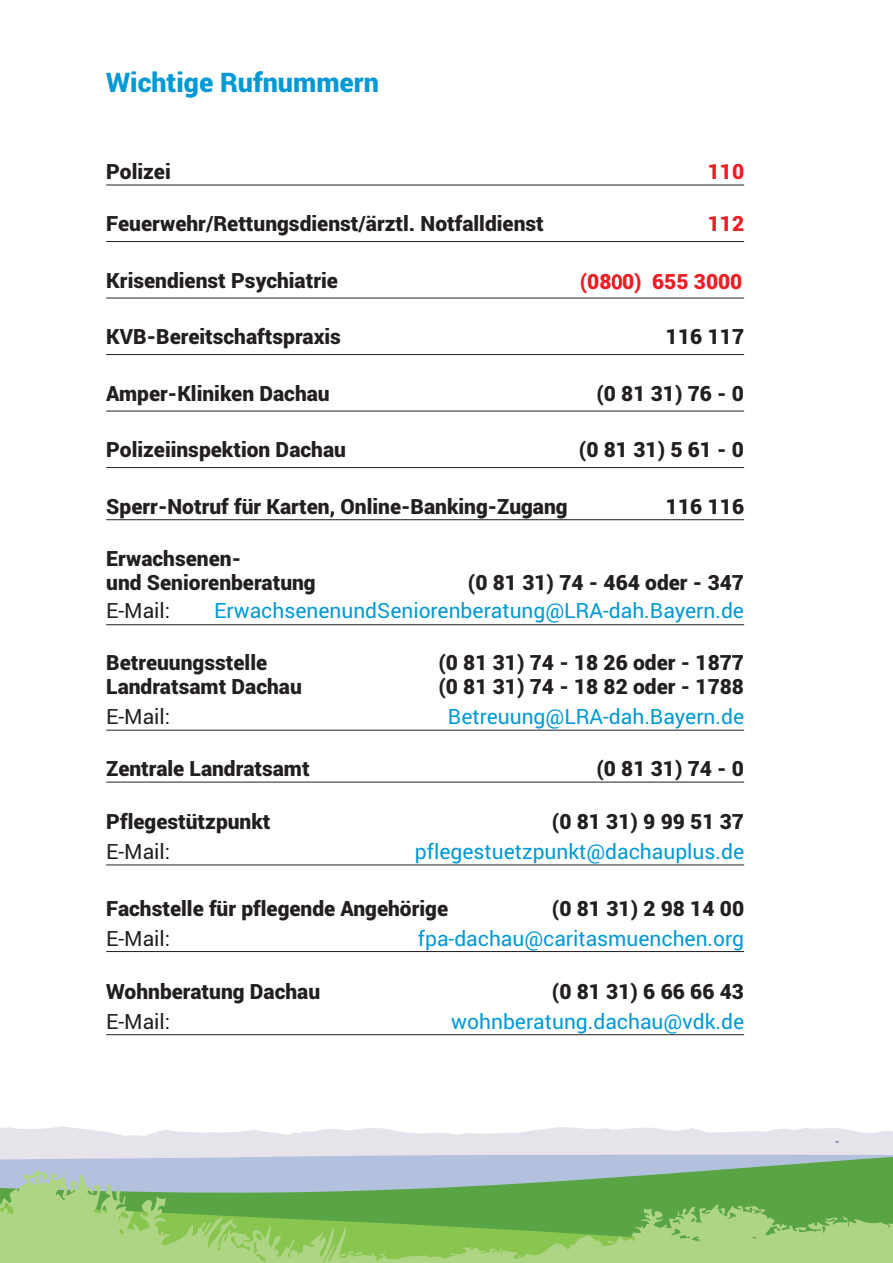
<style>
.page{position:relative;width:893px;height:1263px;background:#fff}
.page>*{position:absolute;margin:0;border:0;box-sizing:border-box;transform-origin:0 0}
.t1{font:900 27px "Roboto";color:#0099d5}
.t2{font:900 21px/24px "Roboto";color:#231f20}
.t3{font:21px "Roboto";color:#0099d5}
.t4{font:21px "Roboto";color:#231f20}
.t5{font:900 21px "Roboto";color:#ee1d23}
.s1{font-family:"MS P Gothic";font-weight:400}
</style>
<div class="page">
<svg style="left:0;top:1126px;width:893px;height:38px;background:#dedee9"></svg>
<svg style="left:0;top:1164px;width:893px;height:12px;background:#9bb8b6"></svg>
<svg style="left:419px;top:1176px;width:474px;height:28px;background:#63a756"></svg>
<svg style="left:419px;top:1204px;width:474px;height:59px;background:#82bd5f"></svg>
<div style="left:624px;top:1244px;width:269px;height:19px;background:#add583"></div>
<svg style="left:0;top:1170px;width:419px;height:93px;background:#96c37f"></svg>
<hr style="left:106px;top:185px;width:638px;height:1px;background:#231f20">
<hr style="left:106px;top:241px;width:638px;height:1px;background:#231f20">
<hr style="left:106px;top:298px;width:638px;height:1px;background:#231f20">
<hr style="left:106px;top:354px;width:638px;height:1px;background:#231f20">
<hr style="left:106px;top:411px;width:638px;height:1px;background:#231f20">
<hr style="left:106px;top:467px;width:638px;height:1px;background:#231f20">
<hr style="left:106px;top:519px;width:638px;height:1px;background:#231f20">
<hr style="left:106px;top:624px;width:638px;height:1px;background:#231f20">
<hr style="left:106px;top:730px;width:638px;height:1px;background:#231f20">
<hr style="left:106px;top:865px;width:638px;height:1px;background:#231f20">
<hr style="left:106px;top:951px;width:638px;height:1px;background:#231f20">
<hr style="left:106px;top:782px;width:638px;height:1px;background:#231f20">
<hr style="left:106px;top:1034px;width:638px;height:1px;background:#231f20">
<p class="t1" style="left:106px;top:67px;width:274px">Wichtige Rufnummern</p>
<p class="t2" style="left:106px;top:160px;width:66px">Polizei</p>
<p class="t5" style="left:708px;top:160px;width:38px">110</p>
<p class="t2" style="left:106px;top:212px;width:439px">Feuerwehr/Rettungsdienst/ärztl. Notfalldienst</p>
<p class="t5" style="left:708px;top:212px;width:38px">112</p>
<p class="t2" style="left:106px;top:268px;width:233px">Krisendienst Psychiatrie</p>
<p class="t5" style="left:580px;top:270px;width:164px">(08<span class="s1">0</span>0) 655 3000</p>
<p class="t2" style="left:106px;top:325px;width:236px">KVB-Bereitschaftspraxis</p>
<p class="t2" style="left:666px;top:325px;width:80px">116 117</p>
<p class="t2" style="left:106px;top:381px;width:225px">Amper-Kliniken Dachau</p>
<p class="t2" style="left:596px;top:381px;width:149px">(0 81 31) 76 - 0</p>
<p class="t2" style="left:106px;top:438px;width:241px">Polizeiinspektion Dachau</p>
<p class="t2" style="left:579px;top:438px;width:167px">(0 81 31) 5 61 - 0</p>
<p class="t2" style="left:106px;top:494px;width:463px">Sperr-Notruf für Karten, Online-Banking-Zugang</p>
<p class="t2" style="left:666px;top:494px;width:80px">116 116</p>
<p class="t2" style="left:106px;top:547px;width:211px">Erwachsenen-<br>und Seniorenberatung</p>
<p class="t2" style="left:468px;top:571px;width:278px">(0 81 31) 74 - 464 oder - 347</p>
<p class="t4" style="left:106px;top:599px;width:65px">E-Mail:</p>
<p class="t3" style="left:214px;top:599px;width:531px">ErwachsenenundSeniorenberatung@LRA-dah.Bayern.de</p>
<p class="t2" style="left:106px;top:651px;width:162px">Betreuungsstelle</p>
<p class="t2" style="left:438px;top:651px;width:307px">(0 81 31) 74 - 18 26 oder - 1877</p>
<p class="t2" style="left:106px;top:675px;width:197px">Landratsamt Dachau</p>
<p class="t2" style="left:438px;top:675px;width:307px">(0 81 31) 74 - 18 82 oder - 1788</p>
<p class="t4" style="left:106px;top:705px;width:65px">E-Mail:</p>
<p class="t3" style="left:448px;top:705px;width:298px">Betreuung@LRA-dah.Bayern.de</p>
<p class="t2" style="left:106px;top:757px;width:205px">Zentrale Landratsamt</p>
<p class="t2" style="left:596px;top:757px;width:149px">(0 81 31) 74 - 0</p>
<p class="t2" style="left:106px;top:810px;width:166px">Pflegestützpunkt</p>
<p class="t2" style="left:552px;top:810px;width:194px">(0 81 31) 9 99 51 37</p>
<p class="t4" style="left:106px;top:839px;width:65px">E-Mail:</p>
<p class="t3" style="left:415px;top:839px;width:331px">pflegestuetzpunkt@dachauplus.de</p>
<p class="t2" style="left:106px;top:896px;width:343px">Fachstelle für pflegende Angehörige</p>
<p class="t2" style="left:552px;top:896px;width:194px">(0 81 31) 2 98 14 00</p>
<p class="t4" style="left:106px;top:926px;width:65px">E-Mail:</p>
<p class="t3" style="left:418px;top:926px;width:328px">fpa-dachau@caritasmuenchen.org</p>
<p class="t2" style="left:106px;top:979px;width:215px">Wohnberatung Dachau</p>
<p class="t2" style="left:552px;top:979px;width:194px">(0 81 31) 6 66 66 43</p>
<p class="t4" style="left:106px;top:1009px;width:65px">E-Mail:</p>
<p class="t3" style="left:451px;top:1009px;width:294px">wohnberatung.dachau@vdk.de</p>
</div>
